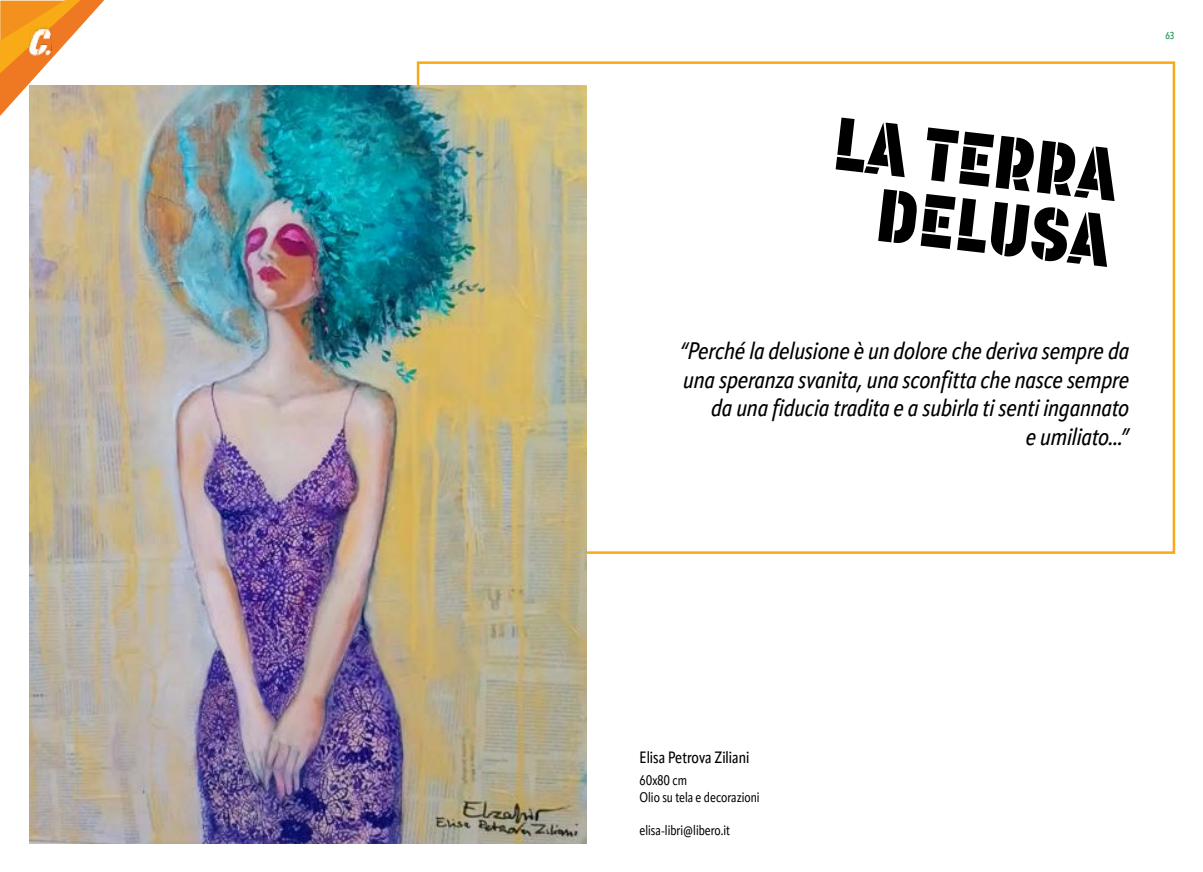
<style>
.page{position:relative;width:1203px;height:872px;background:#fff}
.page>*{position:absolute;margin:0;border:0;box-sizing:border-box;transform-origin:0 0}
.t1{font:73.75px/66px "Korolev Military Stencil W00";color:#000;text-align:right}
.t2{font:italic 500 23.75px/28.5px "Apparat Cond";color:#000;text-align:right}
.t3{font:500 16.25px "Apparat Cond";color:#000}
.t4{font:13.75px/16.5px "Apparat Cond";color:#000}
.t5{font:10px "Apparat Cond";color:#008739}
</style>
<div class="page">
<img style="left:30px;top:85px;width:556px;height:758px">
<svg style="left:0;top:0;width:104px;height:116px"></svg>
<img style="left:29px;top:26px;width:22px;height:30px">
<h1 class="t1" style="left:838px;top:109px;width:288px;rotate:7deg">LA TERRA<br>DELUSA</h1>
<p class="t2" style="left:679px;top:337px;width:452px">“Perché la delusione è un dolore che deriva sempre da una speranza svanita, una sconfitta che nasce sempre da una fiducia tradita e a subirla ti senti ingannato<br>e umiliato...”</p>
<p class="t5" style="left:1165px;top:29px;width:10px">63</p>
<p class="t3" style="left:639px;top:748px;width:111px">Elisa Petrova Ziliani</p>
<p class="t4" style="left:639px;top:772px;width:122px">60x80 cm<br>Olio su tela e decorazioni</p>
<p class="t4" style="left:639px;top:822px;width:92px">elisa-libri@libero.it</p>
</div>
